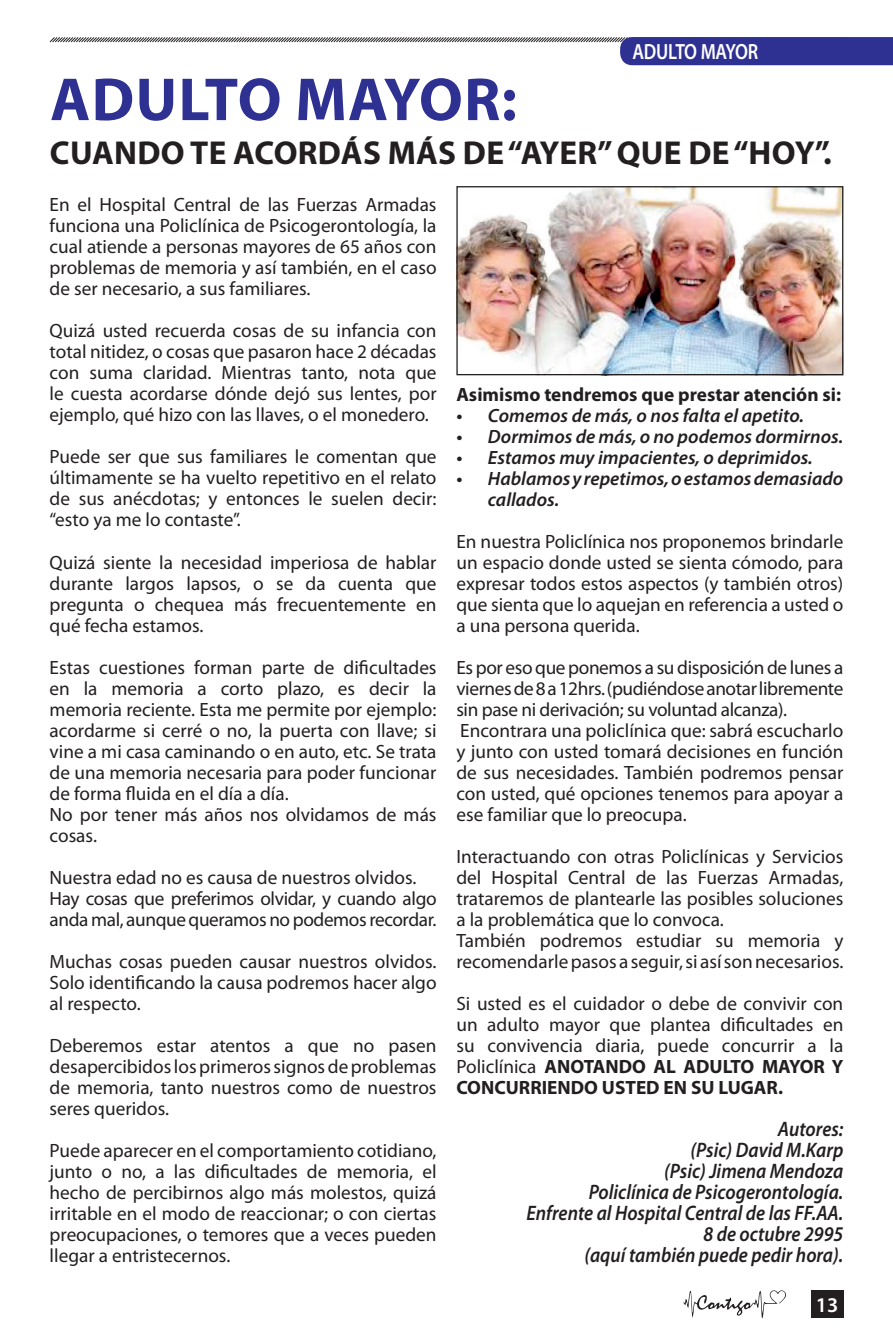
<style>
.page{position:relative;width:893px;height:1340px;background:#fff}
.page>*{position:absolute;margin:0;border:0;box-sizing:border-box;transform-origin:0 0}
.t1{font:700 61.25px "Myriad Pro";color:#2e3092}
.t2{font:700 33.25px "Myriad Pro";letter-spacing:.01em;color:#231f20}
.t3{font:600 22.05px "Myriad Pro";letter-spacing:-.015em;color:#fff;scale:.83 1}
.t4{font:italic 600 21px/21px "Myriad Pro";color:#231f20;text-align:right;scale:.9 1}
.t5{font:600 21px "Myriad Pro";color:#fff}
.t6{font:19.25px/21px "Myriad Pro";color:#231f20;text-align:justify}
.t7{font:italic 600 19.25px/21px "Myriad Pro";color:#231f20}
.t8{font:19.25px/21px "Myriad Pro";letter-spacing:-.02em;color:#231f20}
.t9{font:700 19.25px "Myriad Pro";color:#231f20}
.s1{font-weight:700}
</style>
<div class="page">
<div style="left:811px;top:1290px;width:32px;height:28px;background:#231f20"></div>
<svg style="left:683px;top:1290px;width:103px;height:28px"></svg>
<svg style="left:49px;top:37px;width:844px;height:28px"></svg>
<img style="left:458px;top:188px;width:383px;height:185px">
<div style="left:456px;top:186px;width:387px;height:189px;border:1px solid #231f20"></div>
<p class="t3" style="left:632px;top:38px;width:153px">ADULTO MAYOR</p>
<h1 class="t1" style="left:50px;top:59px;width:80px">Adulto</h1>
<h1 class="t1" style="left:295px;top:59px;width:92px">Mayor</h1>
<h1 class="t1" style="left:501px;top:59px;width:17px">:</h1>
<h2 class="t2" style="left:50px;top:131px;width:44px">Cuando</h2>
<h2 class="t2" style="left:190px;top:131px;width:66px">te acord</h2>
<h2 class="t2" style="left:341px;top:131px;width:200px">ás más de “ayer</h2>
<h2 class="t2" style="left:597px;top:131px;width:42px">” que</h2>
<h2 class="t2" style="left:688px;top:131px;width:145px">de “hoy”.</h2>
<p class="t6" style="left:50px;top:194px;width:388px">En el Hospital Central de las Fuerzas Armadas funciona una Policlínica de Psicogerontología, la cual atiende a personas mayores de 65 años con problemas de memoria y así también, en el caso de ser necesario, a sus familiares.</p>
<p class="t6" style="left:50px;top:320px;width:388px">Quizá usted recuerda cosas de su infancia con total nitidez, o cosas que pasaron hace 2 décadas con suma claridad. Mientras tanto, nota que le cuesta acordarse dónde dejó sus lentes, por ejemplo, qué hizo con las llaves, o el monedero.</p>
<p class="t6" style="left:50px;top:446px;width:388px">Puede ser que sus familiares le comentan que últimamente se ha vuelto repetitivo en el relato de sus anécdotas; y entonces le suelen decir: “esto ya me lo contaste”.</p>
<p class="t6" style="left:50px;top:551px;width:388px">Quizá siente la necesidad imperiosa de hablar durante largos lapsos, o se da cuenta que pregunta o chequea más frecuentemente en qué fecha estamos.</p>
<p class="t6" style="left:50px;top:656px;width:389px;text-align:left">Estas cuestiones forman parte de dificultades en la memoria a corto plazo, es decir la memoria reciente. Esta me permite por ejemplo: acordarme si cerré o no, la puerta con llave; si vine a mi casa caminando o en auto, etc. Se trata de una memoria necesaria para poder funcionar de forma fluida en el día a día.<br>No por tener más años nos olvidamos de más cosas.</p>
<p class="t8" style="left:50px;top:866px;width:388px">Nuestra edad no es causa de nuestros olvidos.<br>Hay cosas que preferimos olvidar, y cuando algo anda mal, aunque queramos no podemos recordar.</p>
<p class="t6" style="left:50px;top:950px;width:388px">Muchas cosas pueden causar nuestros olvidos.<br>Solo identificando la causa podremos hacer algo al respecto.</p>
<p class="t6" style="left:50px;top:1034px;width:388px">Deberemos estar atentos a que no pasen desapercibidos los primeros signos de problemas de memoria, tanto nuestros como de nuestros seres queridos.</p>
<p class="t6" style="left:50px;top:1139px;width:388px">Puede aparecer en el comportamiento cotidiano, junto o no, a las dificultades de memoria, el hecho de percibirnos algo más molestos, quizá irritable en el modo de reaccionar; o con ciertas preocupaciones, o temores que a veces pueden llegar a entristecernos.</p>
<p class="t9" style="left:456px;top:382px;width:386px">Asimismo tendremos que prestar atención si:</p>
<p class="t7" style="left:456px;top:404px;width:349px">• Comemos de más, o nos falta el apetito.</p>
<p class="t7" style="left:456px;top:425px;width:388px">• Dormimos de más, o no podemos dormirnos.</p>
<p class="t7" style="left:456px;top:446px;width:358px">• Estamos muy impacientes, o deprimidos.</p>
<p class="t7" style="left:488px;top:467px;width:357px;text-indent:-31px">• Hablamos y repetimos, o estamos demasiado callados.</p>
<p class="t6" style="left:456px;top:530px;width:388px">En nuestra Policlínica nos proponemos brindarle un espacio donde usted se sienta cómodo, para expresar todos estos aspectos (y también otros) que sienta que lo aquejan en referencia a usted o a una persona querida.</p>
<p class="t6" style="left:456px;top:656px;width:388px;text-align:left">Es por eso que ponemos a su disposición de lunes a viernes de 8 a 12hrs. (pudiéndose anotar libremente sin pase ni derivación; su voluntad alcanza).<br>Encontrara una policlínica que: sabrá escucharlo y junto con usted tomará decisiones en función de sus necesidades. También podremos pensar con usted, qué opciones tenemos para apoyar a ese familiar que lo preocupa.</p>
<p class="t6" style="left:456px;top:846px;width:388px;text-align:left">Interactuando con otras Policlínicas y Servicios del Hospital Central de las Fuerzas Armadas, trataremos de plantearle las posibles soluciones a la problemática que lo convoca.<br>También podremos estudiar su memoria y recomendarle pasos a seguir, si así son necesarios.</p>
<p class="t6" style="left:456px;top:993px;width:388px">Si usted es el cuidador o debe de convivir con un adulto mayor que plantea dificultades en su convivencia diaria, puede concurrir a la Policlínica <span class="s1">ANOTANDO AL ADULTO MAYOR Y CONCURRIENDO USTED EN SU LUGAR.</span></p>
<p class="t4" style="left:526px;top:1118px;width:354px">Autores:<br>(Psic) David M.Karp<br>(Psic) Jimena Mendoza<br>Policlínica de Psicogerontología.<br>Enfrente al Hospital Central de las FF.AA.<br>8 de octubre 2995<br>(aquí también puede pedir hora).</p>
<p class="t5" style="left:816px;top:1291px;width:24px">13</p>
</div>
